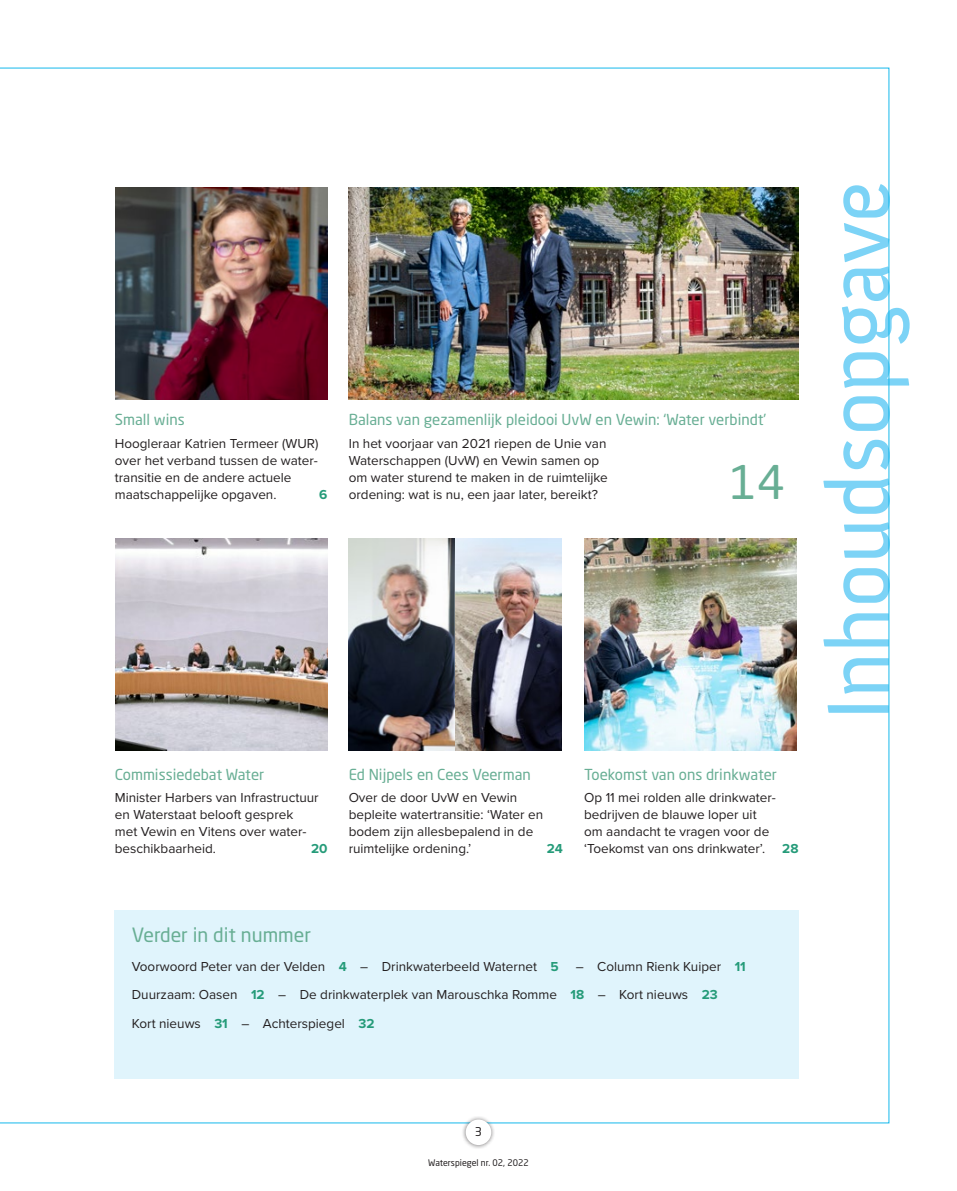
<style>
.page{position:relative;width:957px;height:1191px;background:#fff}
.page>*{position:absolute;margin:0;border:0;box-sizing:border-box;transform-origin:0 0}
.t1{font:90px "Anivers";letter-spacing:-.015em;color:#7cd3f6}
.t2{font:45.9px "Neo Sans Std";color:#68ae94}
.t3{font:19.5px "Neo Sans Std";color:#68ae94}
.t4{font:15px "Neo Sans Std";color:#68ae94}
.t5{font:13.5px/16.8px "Proxima Nova";color:#231f20}
.t6{font:700 13.5px "Proxima Nova";color:#259b79}
.t7{font:12px "Neo Sans Std";color:#231f20}
.t8{font:9px "Neo Sans Std";color:#231f20}
.s1{font-weight:700;color:#259b79}
</style>
<div class="page">
<img style="left:0;top:68px;width:889px;height:1055px">
<div style="left:461px;top:1115px;width:35px;height:34px;background:#231f20;opacity:.5"></div>
<div style="left:466px;top:1119px;width:25px;height:26px;background:#fff;border-radius:50%"></div>
<p class="t4" style="left:115px;top:411px;width:71px">Small wins</p>
<p class="t5" style="left:115px;top:434px;width:205px">Hoogleraar Katrien Termeer (WUR) over het verband tussen de water&shy;transitie en de andere actuele maatschappelijke opgaven.</p>
<p class="t6" style="left:319px;top:484px;width:10px">6</p>
<p class="t4" style="left:349px;top:411px;width:419px">Balans van gezamenlijk pleidooi UvW en Vewin: ‘Water verbindt’</p>
<p class="t5" style="left:349px;top:434px;width:260px">In het voorjaar van 2021 riepen de Unie van Waterschappen (UvW) en Vewin samen op om water sturend te maken in de ruimtelijke ordening: wat is nu, een jaar later, bereikt?</p>
<h2 class="t2" style="left:729px;top:454px;width:57px">14</h2>
<h1 class="t1" style="left:809px;top:721px;width:542px;rotate:-90deg">Inhoudsopgave</h1>
<p class="t4" style="left:115px;top:765px;width:151px">Commissiedebat Water</p>
<p class="t5" style="left:115px;top:789px;width:205px">Minister Harbers van Infrastructuur en Waterstaat belooft gesprek met Vewin en Vitens over water&shy;beschikbaarheid.</p>
<p class="t6" style="left:311px;top:838px;width:18px">20</p>
<p class="t4" style="left:349px;top:765px;width:184px">Ed Nijpels en Cees Veerman</p>
<p class="t5" style="left:349px;top:789px;width:196px">Over de door UvW en Vewin bepleite watertransitie: ‘Water en bodem zijn allesbepalend in de ruimtelijke ordening.’</p>
<p class="t6" style="left:547px;top:838px;width:18px">24</p>
<p class="t4" style="left:584px;top:765px;width:194px">Toekomst van ons drinkwater</p>
<p class="t5" style="left:584px;top:789px;width:193px">Op 11 mei rolden alle drinkwater&shy;bedrijven de blauwe loper uit om aandacht te vragen voor de ‘Toekomst van ons drinkwater’.</p>
<p class="t6" style="left:782px;top:838px;width:18px">28</p>
<h3 class="t3" style="left:132px;top:923px;width:181px">Verder in dit nummer</h3>
<p class="t5" style="left:132px;top:957px;width:428px">Voorwoord Peter van der Velden <span class="s1">4</span> – Drinkwaterbeeld Waternet <span class="s1">5</span></p>
<p class="t5" style="left:132px;top:952px;width:615px;line-height:28px;text-indent:444px">– Column Rienk Kuiper <span class="s1">11<br></span>Duurzaam: Oasen <span class="s1">12</span> – De drinkwaterplek van Marouschka Romme <span class="s1">18</span> – Kort nieuws <span class="s1">23<br></span>Kort nieuws <span class="s1">31</span> – Achterspiegel <span class="s1">32</span></p>
<p class="t7" style="left:475px;top:1124px;width:9px">3</p>
<p class="t8" style="left:428px;top:1157px;width:102px">Waterspiegel nr. 02, 2022</p>
</div>
